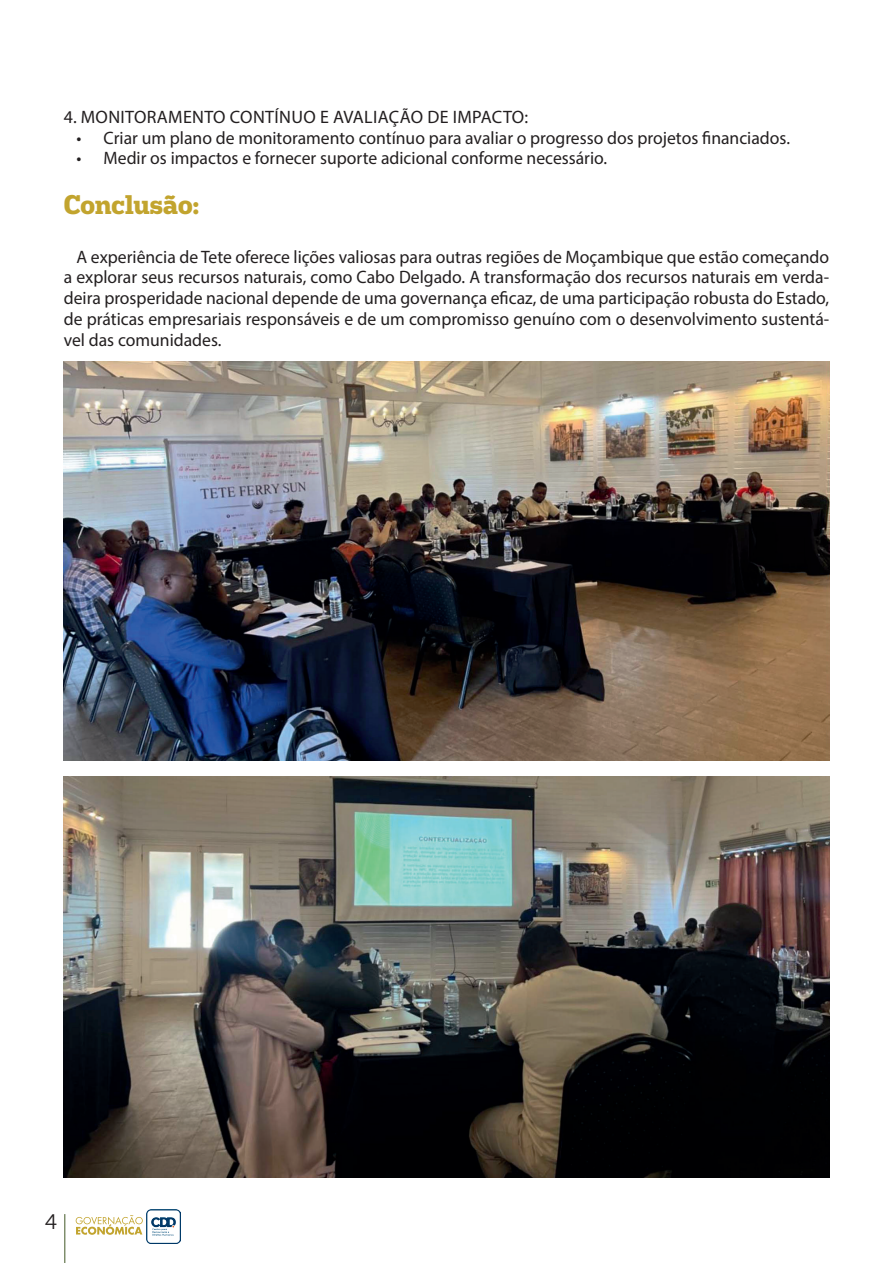
<style>
.page{position:relative;width:893px;height:1263px;background:#fff}
.page>*{position:absolute;margin:0;border:0;box-sizing:border-box;transform-origin:0 0}
.t1{font:700 25.5px "Popular";color:#c2a42e}
.t2{font:21px "Museo 300";color:#231f20}
.t3{font:18px/20.7px "Myriad Pro";color:#231f20;text-align:justify}
.t4{font:18px "Myriad Pro";letter-spacing:.02em;color:#231f20}
</style>
<div class="page">
<hr style="left:65px;top:1214px;width:1px;height:49px;background:#425827">
<svg style="left:76px;top:1215px;width:67px;height:20px"></svg>
<img style="left:147px;top:1210px;width:33px;height:34px">
<img style="left:64px;top:361px;width:765px;height:399px">
<img style="left:64px;top:777px;width:765px;height:401px">
<p class="t4" style="left:64px;top:106px;width:466px">4. MONITORAMENTO CONTÍNUO E AVALIAÇÃO DE IMPACTO:</p>
<p class="t3" style="left:77px;top:127px;width:715px">• Criar um plano de monitoramento contínuo para avaliar o progresso dos projetos financiados.</p>
<p class="t3" style="left:77px;top:148px;width:532px">• Medir os impactos e fornecer suporte adicional conforme necessário.</p>
<h1 class="t1" style="left:64px;top:187px;width:137px">Conclusão:</h1>
<p class="t3" style="left:64px;top:246px;width:767px;text-indent:13px">A experiência de Tete oferece lições valiosas para outras regiões de Moçambique que estão começando a explorar seus recursos naturais, como Cabo Delgado. A transformação dos recursos naturais em verda&shy;deira prosperidade nacional depende de uma governança eficaz, de uma participação robusta do Estado, de práticas empresariais responsáveis e de um compromisso genuíno com o desenvolvimento sustentá&shy;vel das comunidades.</p>
<p class="t2" style="left:45px;top:1210px;width:13px">4</p>
</div>
